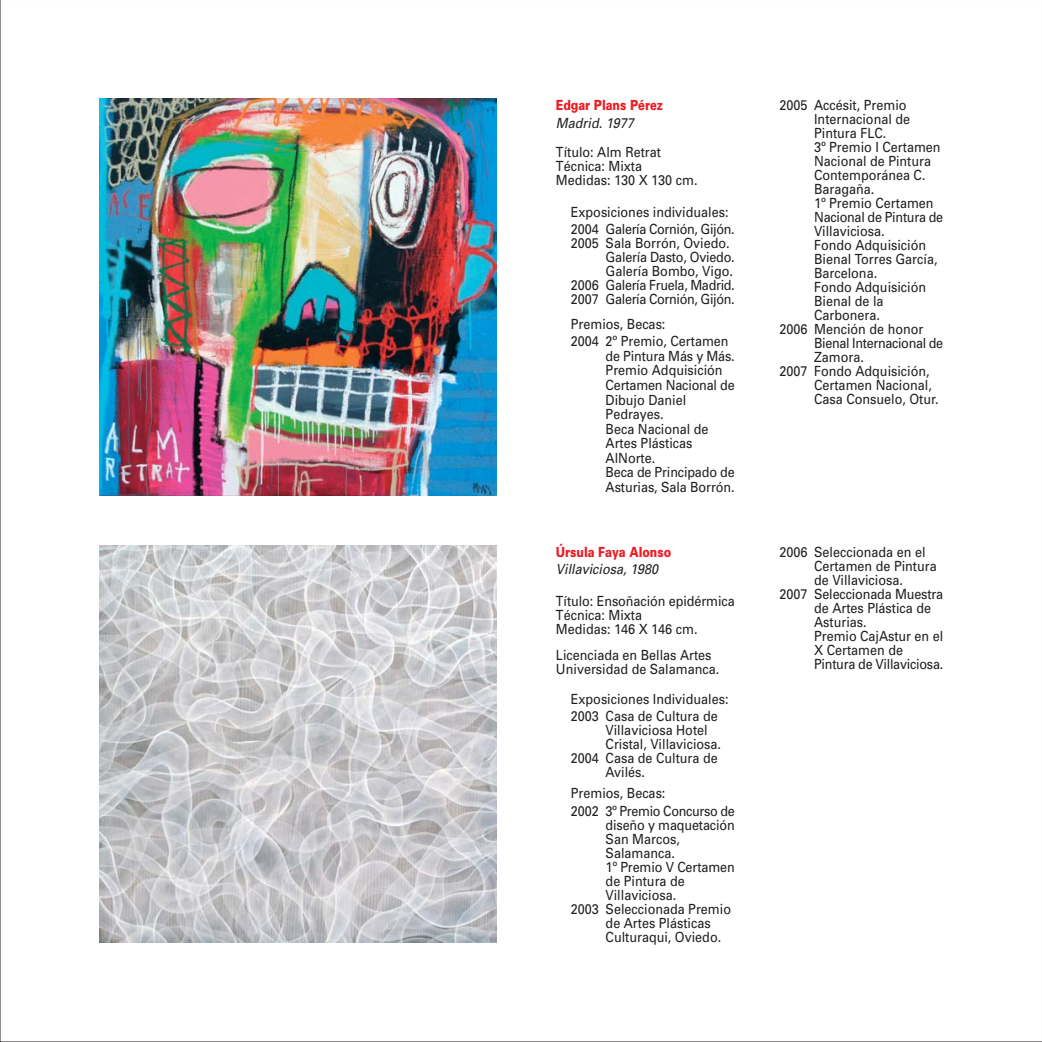
<style>
.page{position:relative;width:1042px;height:1042px;background:#fff}
.page>*{position:absolute;margin:0;border:0;box-sizing:border-box;transform-origin:0 0}
.t1{font:14px/14.5px "Univers";color:#231f20;scale:.9 1}
.t2{font:14px/17.5px "Univers";letter-spacing:-.025em;color:#231f20;scale:.9 1}
.t3{font:14px "Univers";letter-spacing:-.02em;color:#231f20;scale:.9 1}
.t4{font:900 14px "Univers";color:#ed1c24;scale:.8 1}
.t5{font:italic 14px "Univers";color:#231f20;scale:.9 1}
</style>
<div class="page">
<img style="left:99px;top:99px;width:397px;height:396px">
<img style="left:99px;top:545px;width:397px;height:397px">
<p class="t4" style="left:556px;top:100px;width:135px">Edgar Plans Pérez</p>
<p class="t5" style="left:556px;top:117px;width:91px">Madrid. 1977</p>
<p class="t1" style="left:556px;top:146px;width:159px;line-height:14px">Título: Alm Retrat<br>Técnica: Mixta<br>Medidas: 130 X 130 cm.</p>
<p class="t1" style="left:570px;top:204px;width:183px;line-height:17.5px">Exposiciones individuales:<br>2004 Galería Cornión, Gijón.</p>
<p class="t1" style="left:570px;top:237px;width:178px">2005 Sala Borrón, Oviedo.</p>
<p class="t1" style="left:605px;top:251px;width:145px">Galería Dasto, Oviedo.</p>
<p class="t1" style="left:605px;top:265px;width:143px">Galería Bombo, Vigo.</p>
<p class="t2" style="left:570px;top:278px;width:183px">2006 Galería Fruela, Madrid.</p>
<p class="t2" style="left:570px;top:292px;width:183px">2007 Galería Cornión, Gijón.</p>
<p class="t1" style="left:570px;top:316px;width:177px;line-height:17.5px">Premios, Becas:<br>2004 2º Premio, Certamen</p>
<p class="t1" style="left:605px;top:350px;width:145px">de Pintura Más y Más.<br>Premio Adquisición<br>Certamen Nacional de<br>Dibujo Daniel<br>Pedrayes.<br>Beca Nacional de<br>Artes Plásticas<br>AlNorte.<br>Beca de Principado de<br>Asturias, Sala Borrón.</p>
<p class="t4" style="left:556px;top:546px;width:145px">Úrsula Faya Alonso</p>
<p class="t5" style="left:556px;top:563px;width:118px">Villaviciosa, 1980</p>
<p class="t1" style="left:556px;top:594px;width:200px;line-height:14px">Título: Ensoñación epidérmica<br>Técnica: Mixta<br>Medidas: 146 X 146 cm.</p>
<p class="t1" style="left:556px;top:649px;width:183px;line-height:14px">Licenciada en Bellas Artes<br>Universidad de Salamanca.</p>
<p class="t1" style="left:570px;top:691px;width:177px;line-height:17.5px">Exposiciones Individuales:<br>2003 Casa de Cultura de</p>
<p class="t1" style="left:605px;top:724px;width:115px">Villaviciosa Hotel</p>
<p class="t1" style="left:605px;top:738px;width:130px">Cristal, Villaviciosa.</p>
<p class="t1" style="left:570px;top:752px;width:165px">2004 Casa de Cultura de</p>
<p class="t1" style="left:605px;top:766px;width:45px">Avilés.</p>
<p class="t2" style="left:570px;top:785px;width:183px">Premios, Becas:<br>2002 3º Premio Concurso de</p>
<p class="t1" style="left:605px;top:818px;width:145px">diseño y maquetación</p>
<p class="t1" style="left:605px;top:832px;width:84px">San Marcos,</p>
<p class="t1" style="left:605px;top:846px;width:79px">Salamanca.</p>
<p class="t1" style="left:605px;top:860px;width:145px">1º Premio V Certamen</p>
<p class="t1" style="left:605px;top:874px;width:89px">de Pintura de</p>
<p class="t1" style="left:605px;top:888px;width:80px">Villaviciosa.</p>
<p class="t1" style="left:570px;top:902px;width:179px">2003 Seleccionada Premio</p>
<p class="t1" style="left:605px;top:916px;width:118px">de Artes Plásticas</p>
<p class="t1" style="left:605px;top:930px;width:130px">Culturaqui, Oviedo.</p>
<p class="t1" style="left:779px;top:99px;width:143px">2005 Accésit, Premio</p>
<p class="t1" style="left:814px;top:113px;width:108px">Internacional de</p>
<p class="t1" style="left:814px;top:127px;width:82px">Pintura FLC.</p>
<p class="t1" style="left:814px;top:141px;width:142px">3º Premio I Certamen</p>
<p class="t1" style="left:814px;top:155px;width:131px">Nacional de Pintura</p>
<p class="t1" style="left:814px;top:169px;width:125px">Contemporánea C.</p>
<p class="t1" style="left:814px;top:183px;width:68px">Baragaña.</p>
<p class="t1" style="left:814px;top:197px;width:134px">1º Premio Certamen</p>
<p class="t3" style="left:814px;top:212px;width:145px">Nacional de Pintura de</p>
<p class="t1" style="left:814px;top:225px;width:80px">Villaviciosa.</p>
<p class="t1" style="left:814px;top:239px;width:126px">Fondo Adquisición</p>
<p class="t1" style="left:814px;top:253px;width:139px">Bienal Torres García,</p>
<p class="t1" style="left:814px;top:267px;width:72px">Barcelona.</p>
<p class="t1" style="left:814px;top:281px;width:126px">Fondo Adquisición</p>
<p class="t1" style="left:814px;top:295px;width:79px">Bienal de la</p>
<p class="t1" style="left:814px;top:309px;width:75px">Carbonera.</p>
<p class="t1" style="left:779px;top:323px;width:161px">2006 Mención de honor</p>
<p class="t2" style="left:814px;top:335px;width:145px">Bienal Internacional de</p>
<p class="t1" style="left:814px;top:351px;width:57px">Zamora.</p>
<p class="t1" style="left:779px;top:365px;width:168px">2007 Fondo Adquisición,</p>
<p class="t1" style="left:814px;top:379px;width:132px">Certamen Nacional,</p>
<p class="t1" style="left:814px;top:393px;width:140px">Casa Consuelo, Otur.</p>
<p class="t1" style="left:779px;top:545px;width:164px">2006 Seleccionada en el</p>
<p class="t1" style="left:814px;top:559px;width:138px">Certamen de Pintura</p>
<p class="t1" style="left:814px;top:573px;width:100px">de Villaviciosa.</p>
<p class="t1" style="left:779px;top:587px;width:183px">2007 Seleccionada Muestra</p>
<p class="t1" style="left:814px;top:601px;width:131px">de Artes Plástica de</p>
<p class="t1" style="left:814px;top:615px;width:60px">Asturias.</p>
<p class="t1" style="left:814px;top:629px;width:145px">Premio CajAstur en el</p>
<p class="t1" style="left:814px;top:643px;width:100px">X Certamen de</p>
<p class="t3" style="left:814px;top:658px;width:145px">Pintura de Villaviciosa.</p>
</div>
